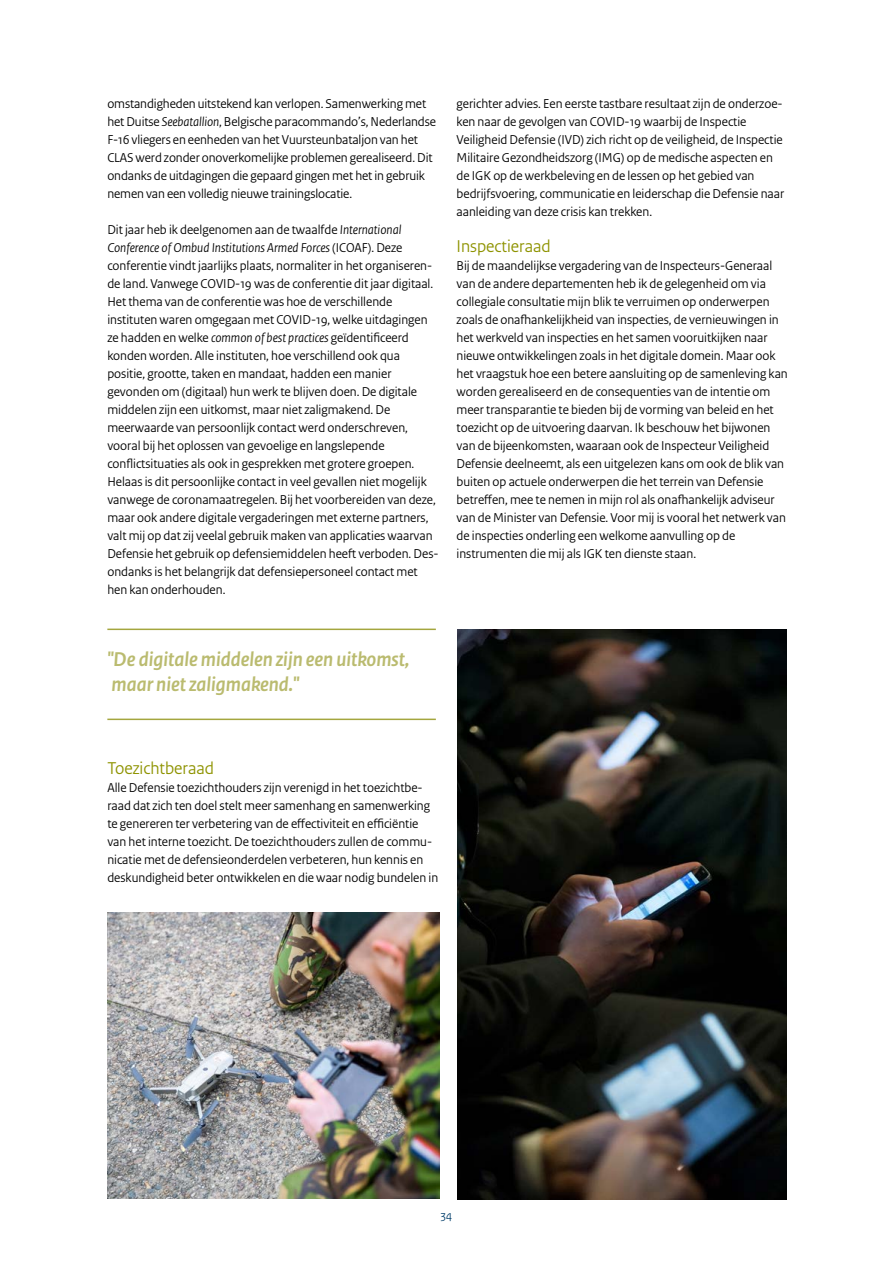
<style>
.page{position:relative;width:893px;height:1263px;background:#fff}
.page>*{position:absolute;margin:0;border:0;box-sizing:border-box;transform-origin:0 0}
.t1{font:italic 700 21px/25.2px "Rijksoverheid Sans Heading";color:#babb6f}
.t2{font:18px "Rijksoverheid Sans Heading";color:#8e9300}
.t3{font:13.5px/18px "Rijksoverheid Sans Heading";color:#000}
.t4{font:12px "Rijksoverheid Sans Heading";color:#003d6a}
.s1{font-style:italic}
</style>
<div class="page">
<hr style="left:107px;top:629px;width:329px;height:1px;background:#a4a63e">
<hr style="left:107px;top:719px;width:329px;height:1px;background:#a4a63e">
<img style="left:108px;top:912px;width:331px;height:286px">
<img style="left:457px;top:629px;width:330px;height:570px">
<p class="t3" style="left:107px;top:95px;width:330px">omstandigheden uitstekend kan verlopen. Samenwerking met het Duitse <span class="s1">Seebatallion</span>, Belgische paracommando’s, Nederlandse F-16 vliegers en eenheden van het Vuursteunbataljon van het CLAS werd zonder onoverkomelijke problemen gerealiseerd. Dit ondanks de uitdagingen die gepaard gingen met het in gebruik nemen van een volledig nieuwe trainingslocatie.</p>
<p class="t3" style="left:107px;top:221px;width:333px">Dit jaar heb ik deelgenomen aan de twaalfde <span class="s1">International Conference of Ombud Institutions Armed Forces</span> (ICOAF). Deze conferentie vindt jaarlijks plaats, normaliter in het organiseren&shy;de land. Vanwege COVID-19 was de conferentie dit jaar digitaal.<br>Het thema van de conferentie was hoe de verschillende instituten waren omgegaan met COVID-19, welke uitdagingen ze hadden en welke <span class="s1">common of best practices</span> geïdentificeerd konden worden. Alle instituten, hoe verschillend ook qua positie, grootte, taken en mandaat, hadden een manier gevonden om (digitaal) hun werk te blijven doen. De digitale middelen zijn een uitkomst, maar niet zaligmakend. De meerwaarde van persoonlijk contact werd onderschreven, vooral bij het oplossen van gevoelige en langslepende conflictsituaties als ook in gesprekken met grotere groepen.<br>Helaas is dit persoonlijke contact in veel gevallen niet mogelijk vanwege de coronamaatregelen. Bij het voorbereiden van deze, maar ook andere digitale vergaderingen met externe partners, valt mij op dat zij veelal gebruik maken van applicaties waarvan Defensie het gebruik op defensiemiddelen heeft verboden. Des&shy;ondanks is het belangrijk dat defensiepersoneel contact met hen kan onderhouden.</p>
<p class="t3" style="left:457px;top:95px;width:329px">gerichter advies. Een eerste tastbare resultaat zijn de onderzoe&shy;ken naar de gevolgen van COVID-19 waarbij de Inspectie Veiligheid Defensie (IVD) zich richt op de veiligheid, de Inspectie Militaire Gezondheidszorg (IMG) op de medische aspecten en de IGK op de werkbeleving en de lessen op het gebied van bedrijfsvoering, communicatie en leiderschap die Defensie naar aanleiding van deze crisis kan trekken.</p>
<h2 class="t2" style="left:457px;top:236px;width:96px">Inspectieraad</h2>
<p class="t3" style="left:457px;top:257px;width:333px">Bij de maandelijkse vergadering van de Inspecteurs-Generaal van de andere departementen heb ik de gelegenheid om via collegiale consultatie mijn blik te verruimen op onderwerpen zoals de onafhankelijkheid van inspecties, de vernieuwingen in het werkveld van inspecties en het samen vooruitkijken naar nieuwe ontwikkelingen zoals in het digitale domein. Maar ook het vraagstuk hoe een betere aansluiting op de samenleving kan worden gerealiseerd en de consequenties van de intentie om meer transparantie te bieden bij de vorming van beleid en het toezicht op de uitvoering daarvan. Ik beschouw het bijwonen van de bijeenkomsten, waaraan ook de Inspecteur Veiligheid Defensie deelneemt, als een uitgelezen kans om ook de blik van buiten op actuele onderwerpen die het terrein van Defensie betreffen, mee te nemen in mijn rol als onafhankelijk adviseur van de Minister van Defensie. Voor mij is vooral het netwerk van de inspecties onderling een welkome aanvulling op de instrumenten die mij als IGK ten dienste staan.</p>
<h1 class="t1" style="left:107px;top:647px;width:303px">"De digitale middelen zijn een uitkomst, maar niet zaligmakend."</h1>
<h2 class="t2" style="left:107px;top:758px;width:108px">Toezichtberaad</h2>
<p class="t3" style="left:107px;top:779px;width:332px">Alle Defensie toezichthouders zijn verenigd in het toezichtbe&shy;raad dat zich ten doel stelt meer samenhang en samenwerking te genereren ter verbetering van de effectiviteit en efficiëntie van het interne toezicht. De toezichthouders zullen de commu&shy;nicatie met de defensieonderdelen verbeteren, hun kennis en deskundigheid beter ontwikkelen en die waar nodig bundelen in</p>
<p class="t4" style="left:441px;top:1208px;width:13px">34</p>
</div>
